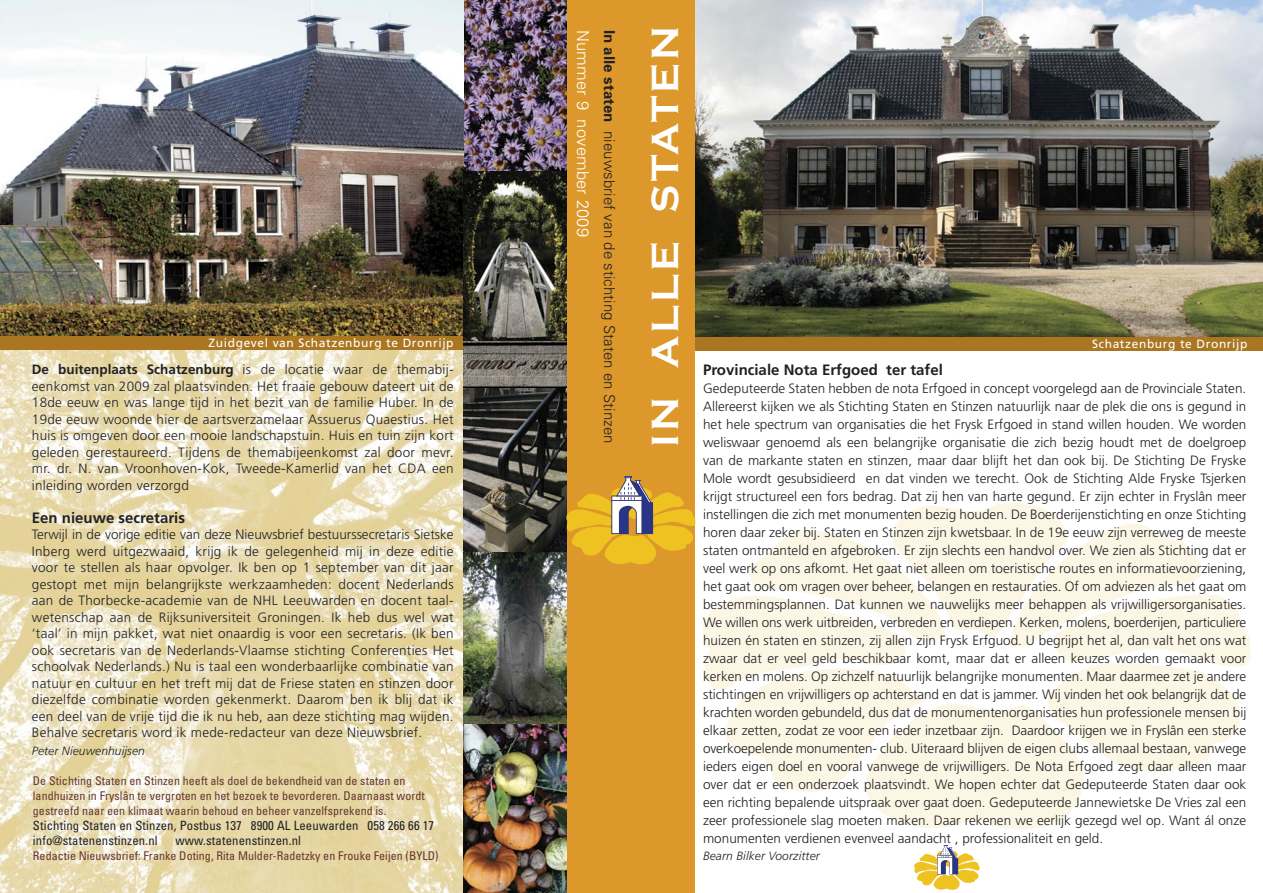
<style>
.page{position:relative;width:1263px;height:893px;background:#fff}
.page>*{position:absolute;margin:0;border:0;box-sizing:border-box;transform-origin:0 0}
.t1{font:700 39px "Copperplate Gothic";letter-spacing:.08em;color:#fff}
.t2{font:300 16.5px "Univers";letter-spacing:.01em;color:#fff}
.t3{font:300 15px "Univers";letter-spacing:.005em;color:#212125}
.t4{font:700 15px "Frutiger";color:#212125}
.t5{font:300 13.5px/18px "Frutiger";letter-spacing:.02em;color:#212125;text-align:justify}
.t6{font:condensed 12.75px "Univers";letter-spacing:.01em;color:#212125}
.t7{font:condensed 12px/15px "Univers";letter-spacing:.005em;color:#633630}
.t8{font:12px "Frutiger";letter-spacing:.05em;color:#fff}
.t9{font:italic 300 12px "Frutiger";letter-spacing:.01em;color:#212125}
.s1{font-weight:700}
</style>
<div class="page">
<img style="left:0;top:350px;width:463px;height:543px">
<div style="left:0;top:336px;width:567px;height:14px;background:#ab7621"></div>
<img style="left:463px;top:340px;width:104px;height:48px">
<img style="left:0;top:0;width:464px;height:336px">
<img style="left:694px;top:0;width:569px;height:337px">
<div style="left:690px;top:337px;width:573px;height:14px;background:#ab7621"></div>
<svg style="left:703px;top:503px;width:547px;height:326px;fill:#fcf6e4"></svg>
<svg style="left:914px;top:845px;width:65px;height:45px"></svg>
<img style="left:463px;top:724px;width:104px;height:169px">
<img style="left:463px;top:169px;width:104px;height:171px">
<img style="left:464px;top:0;width:103px;height:170px">
<img style="left:463px;top:388px;width:104px;height:165px">
<img style="left:463px;top:553px;width:104px;height:171px">
<div style="left:567px;top:0;width:127px;height:893px;background:#dd982b"></div>
<svg style="left:566px;top:476px;width:129px;height:88px"></svg>
<p class="t8" style="left:209px;top:335px;width:246px">Zuidgevel van Schatzenburg te Dronrijp</p>
<p class="t5" style="left:32px;top:361px;width:423px;line-height:16.5px"><span class="s1">De buitenplaats Schatzenburg</span> is de locatie waar de themabij&shy;eenkomst van 2009 zal plaatsvinden. Het fraaie gebouw dateert uit de 18de eeuw en was lange tijd in het bezit van de familie Huber. In de 19de eeuw woonde hier de aartsverzamelaar Assuerus Quaestius. Het huis is omgeven door een mooie landschapstuin. Huis en tuin zijn kort geleden gerestaureerd. Tijdens de themabijeenkomst zal door mevr. mr. dr. N. van Vroonhoven-Kok, Tweede-Kamerlid van het CDA een inleiding worden verzorgd</p>
<p class="t4" style="left:32px;top:509px;width:155px">Een nieuwe secretaris</p>
<p class="t5" style="left:32px;top:526px;width:423px;line-height:16.5px">Terwijl in de vorige editie van deze Nieuwsbrief bestuurssecretaris Sietske Inberg werd uitgezwaaid, krijg ik de gelegenheid mij in deze editie voor te stellen als haar opvolger. Ik ben op 1 september van dit jaar gestopt met mijn belangrijkste werkzaamheden: docent Nederlands aan de Thorbecke-academie van de NHL Leeuwarden en docent taal&shy;wetenschap aan de Rijksuniversiteit Groningen. Ik heb dus wel wat ‘taal’ in mijn pakket, wat niet onaardig is voor een secretaris. (Ik ben ook secretaris van de Nederlands-Vlaamse stichting Conferenties Het schoolvak Nederlands.) Nu is taal een wonderbaarlijke combinatie van natuur en cultuur en het treft mij dat de Friese staten en stinzen door diezelfde combinatie worden gekenmerkt. Daarom ben ik blij dat ik een deel van de vrije tijd die ik nu heb, aan deze stichting mag wijden.<br>Behalve secretaris word ik mede-redacteur van deze Nieuwsbrief.</p>
<p class="t9" style="left:32px;top:744px;width:114px">Peter Nieuwenhuijsen</p>
<p class="t7" style="left:33px;top:772px;width:393px">De Stichting Staten en Stinzen heeft als doel de bekendheid van de staten en landhuizen in Fryslân te vergroten en het bezoek te bevorderen. Daarnaast wordt gestreefd naar een klimaat waarin behoud en beheer vanzelfsprekend is.</p>
<p class="t6" style="left:33px;top:817px;width:403px">Stichting Staten en Stinzen, Postbus 137 8900 AL Leeuwarden 058 266 66 17</p>
<p class="t6" style="left:33px;top:832px;width:126px">info@statenenstinzen.nl</p>
<p class="t6" style="left:176px;top:832px;width:127px">www.statenenstinzen.nl</p>
<p class="t7" style="left:33px;top:847px;width:407px">Redactie Nieuwsbrief: Franke Doting, Rita Mulder-Radetzky en Frouke Feijen (BYLD)</p>
<p class="t2" style="left:593px;top:30px;width:209px;rotate:90deg">Nummer 9 november 2009</p>
<p class="t3" style="left:619px;top:30px;width:415px;rotate:90deg"><span class="s1">In alle staten</span> nieuwsbrief van de stichting Staten en Stinzen</p>
<p class="t1" style="left:644px;top:446px;width:422px;rotate:-90deg">IN ALLE STATEN</p>
<p class="t8" style="left:1092px;top:337px;width:157px">Schatzenburg te Dronrijp</p>
<p class="t4" style="left:703px;top:361px;width:241px">Provinciale Nota Erfgoed ter tafel</p>
<p class="t5" style="left:703px;top:380px;width:545px">Gedeputeerde Staten hebben de nota Erfgoed in concept voorgelegd aan de Provinciale Staten.<br>Allereerst kijken we als Stichting Staten en Stinzen natuurlijk naar de plek die ons is gegund in het hele spectrum van organisaties die het Frysk Erfgoed in stand willen houden. We worden weliswaar genoemd als een belangrijke organisatie die zich bezig houdt met de doelgroep van de markante staten en stinzen, maar daar blijft het dan ook bij. De Stichting De Fryske Mole wordt gesubsidieerd en dat vinden we terecht. Ook de Stichting Alde Fryske Tsjerken krijgt structureel een fors bedrag. Dat zij hen van harte gegund. Er zijn echter in Fryslân meer instellingen die zich met monumenten bezig houden. De Boerderijenstichting en onze Stichting horen daar zeker bij. Staten en Stinzen zijn kwetsbaar. In de 19e eeuw zijn verreweg de meeste staten ontmanteld en afgebroken. Er zijn slechts een handvol over. We zien als Stichting dat er veel werk op ons afkomt. Het gaat niet alleen om toeristische routes en informatievoorziening, het gaat ook om vragen over beheer, belangen en restauraties. Of om adviezen als het gaat om bestemmingsplannen. Dat kunnen we nauwelijks meer behappen als vrijwilligersorganisaties.<br>We willen ons werk uitbreiden, verbreden en verdiepen. Kerken, molens, boerderijen, particuliere huizen én staten en stinzen, zij allen zijn Frysk Erfguod. U begrijpt het al, dan valt het ons wat zwaar dat er veel geld beschikbaar komt, maar dat er alleen keuzes worden gemaakt voor kerken en molens. Op zichzelf natuurlijk belangrijke monumenten. Maar daarmee zet je andere stichtingen en vrijwilligers op achterstand en dat is jammer. Wij vinden het ook belangrijk dat de krachten worden gebundeld, dus dat de monumentenorganisaties hun professionele mensen bij elkaar zetten, zodat ze voor een ieder inzetbaar zijn. Daardoor krijgen we in Fryslân een sterke overkoepelende monumenten- club. Uiteraard blijven de eigen clubs allemaal bestaan, vanwege ieders eigen doel en vooral vanwege de vrijwilligers. De Nota Erfgoed zegt daar alleen maar over dat er een onderzoek plaatsvindt. We hopen echter dat Gedeputeerde Staten daar ook een richting bepalende uitspraak over gaat doen. Gedeputeerde Jannewietske De Vries zal een zeer professionele slag moeten maken. Daar rekenen we eerlijk gezegd wel op. Want ál onze monumenten verdienen evenveel aandacht , professionaliteit en geld.</p>
<p class="t9" style="left:703px;top:849px;width:118px">Bearn Bilker Voorzitter</p>
</div>
